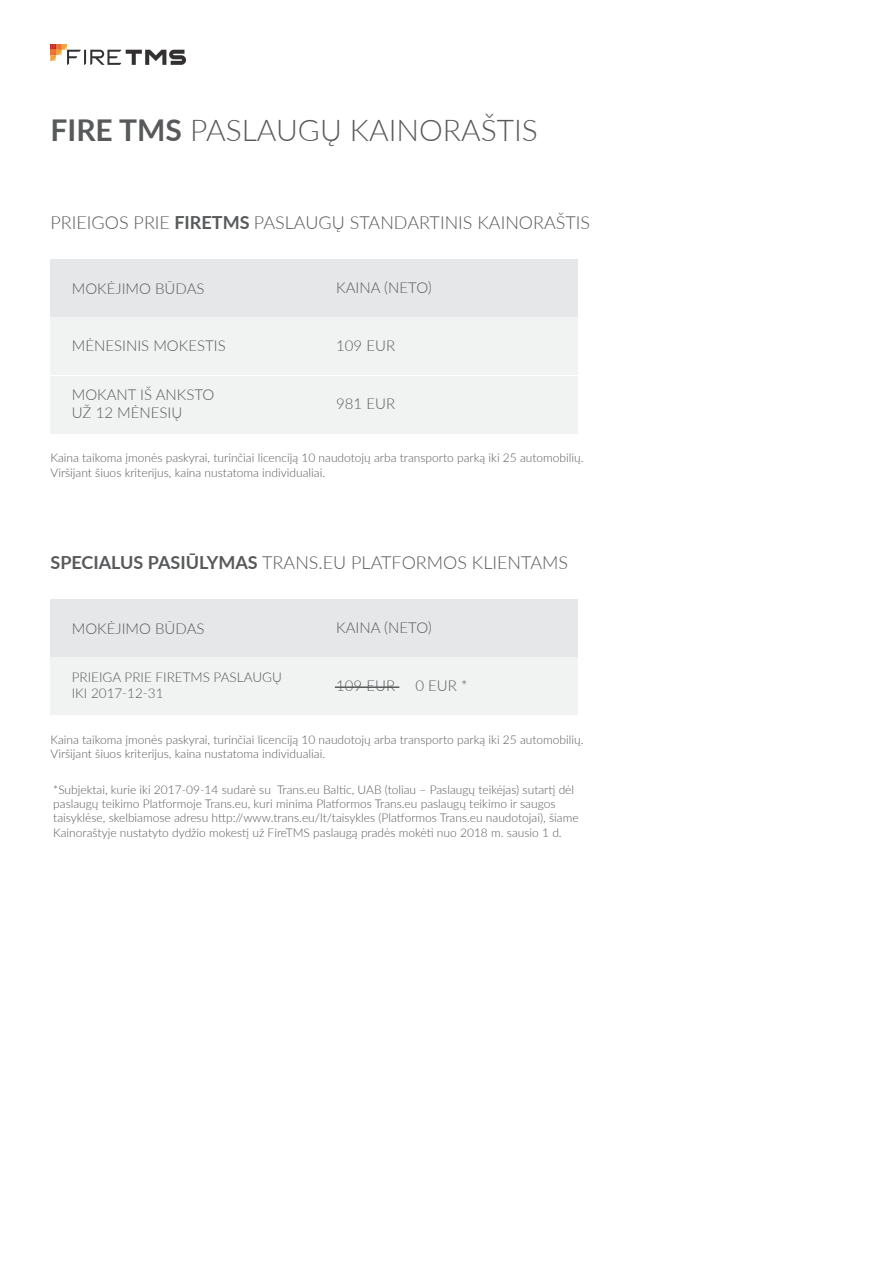
<style>
.page{position:relative;width:893px;height:1263px;background:#fff}
.page>*{position:absolute;margin:0;border:0;box-sizing:border-box;transform-origin:0 0}
.t1{font:300 30px "Lato";color:#58595b}
.t2{font:300 18px "Lato";color:#58595b}
.t3{font:300 15px/18px "Lato";color:#58595b}
.t4{font:300 13.5px/16.2px "Lato";color:#58595b}
.t5{font:300 12px/14.4px "Lato";color:#58595b}
.s1{font-weight:700}
</style>
<div class="page">
<div style="left:50px;top:259px;width:263px;height:57px;background:#e6e7e8"></div>
<div style="left:315px;top:259px;width:263px;height:57px;background:#e6e7e8"></div>
<div style="left:50px;top:318px;width:263px;height:57px;background:#f1f2f2"></div>
<div style="left:50px;top:376px;width:263px;height:57px;background:#f1f2f2"></div>
<div style="left:315px;top:318px;width:263px;height:57px;background:#f1f2f2"></div>
<div style="left:315px;top:376px;width:263px;height:57px;background:#f1f2f2"></div>
<div style="left:50px;top:599px;width:263px;height:57px;background:#e6e7e8"></div>
<div style="left:315px;top:599px;width:263px;height:57px;background:#e6e7e8"></div>
<div style="left:50px;top:658px;width:263px;height:57px;background:#f1f2f2"></div>
<div style="left:315px;top:658px;width:263px;height:57px;background:#f1f2f2"></div>
<hr style="left:335px;top:686px;width:64px;height:2px;background:#58595b">
<svg style="left:50px;top:44px;width:136px;height:21px"></svg>
<h1 class="t1" style="left:50px;top:110px;width:489px"><span class="s1">FIRE TMS</span> PASLAUGŲ KAINORAŠTIS</h1>
<h2 class="t2" style="left:50px;top:210px;width:541px">PRIEIGOS PRIE <span class="s1">FIRETMS</span> PASLAUGŲ STANDARTINIS KAINORAŠTIS</h2>
<p class="t3" style="left:72px;top:279px;width:134px">MOKĖJIMO BŪDAS</p>
<p class="t3" style="left:336px;top:278px;width:97px">KAINA (NETO)</p>
<p class="t3" style="left:72px;top:336px;width:155px">MĖNESINIS MOKESTIS</p>
<p class="t3" style="left:72px;top:385px;width:144px">MOKANT IŠ ANKSTO<br>UŽ 12 MĖNESIŲ</p>
<p class="t3" style="left:336px;top:336px;width:60px">109 EUR</p>
<p class="t3" style="left:336px;top:394px;width:60px">981 EUR</p>
<p class="t5" style="left:50px;top:450px;width:535px">Kaina taikoma įmonės paskyrai, turinčiai licenciją 10 naudotojų arba transporto parką iki 25 automobilių.<br>Viršijant šiuos kriterijus, kaina nustatoma individualiai.</p>
<h2 class="t2" style="left:50px;top:550px;width:519px"><span class="s1">SPECIALUS PASIŪLYMAS</span> TRANS.EU PLATFORMOS KLIENTAMS</h2>
<p class="t3" style="left:72px;top:619px;width:134px">MOKĖJIMO BŪDAS</p>
<p class="t3" style="left:336px;top:618px;width:97px">KAINA (NETO)</p>
<p class="t4" style="left:72px;top:668px;width:212px">PRIEIGA PRIE FIRETMS PASLAUGŲ<br>IKI 2017-12-31</p>
<p class="t3" style="left:336px;top:676px;width:60px">109 EUR</p>
<p class="t3" style="left:415px;top:676px;width:53px">0 EUR *</p>
<p class="t5" style="left:50px;top:732px;width:535px">Kaina taikoma įmonės paskyrai, turinčiai licenciją 10 naudotojų arba transporto parką iki 25 automobilių.<br>Viršijant šiuos kriterijus, kaina nustatoma individualiai.</p>
<p class="t5" style="left:53px;top:781px;width:527px">*Subjektai, kurie iki 2017-09-14 sudarė su Trans.eu Baltic, UAB (toliau – Paslaugų teikėjas) sutartį dėl paslaugų teikimo Platformoje Trans.eu, kuri minima Platformos Trans.eu paslaugų teikimo ir saugos taisyklėse, skelbiamose adresu http://www.trans.eu/lt/taisykles (Platformos Trans.eu naudotojai), šiame Kainoraštyje nustatyto dydžio mokestį už FireTMS paslaugą pradės mokėti nuo 2018 m. sausio 1 d.</p>
</div>
